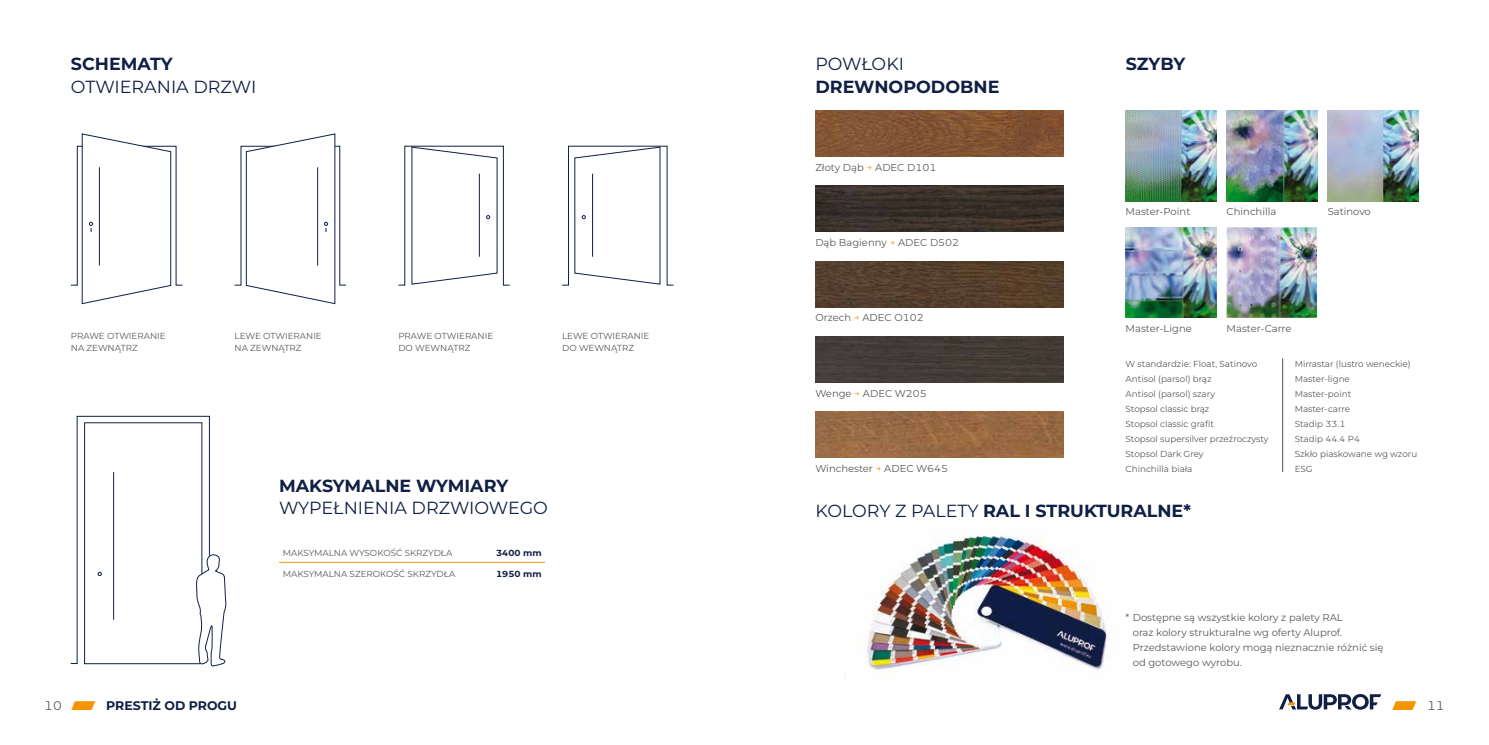
<style>
.page{position:relative;width:1489px;height:745px;background:#fff}
.page>*{position:absolute;margin:0;border:0;box-sizing:border-box;transform-origin:0 0}
.t1{font:700 17.5px "Aluprof Sans";color:#101f44}
.t2{font:17.5px "Aluprof Sans";color:#101f44}
.t3{font:700 12.5px "Aluprof Sans";color:#101f44}
.t4{font:12.5px "Aluprof Sans";color:#58585a}
.t5{font:10px/15px "Aluprof Sans";color:#58585a}
.t6{font:8.75px/15px "Aluprof Sans";color:#58585a}
.t7{font:700 8.75px "Aluprof Sans";color:#101f44}
.s1{color:#f39400}
.s2{font-weight:400}
.s3{font-weight:400;color:#58585a}
.s4{font-weight:700;color:#f39400}
</style>
<div class="page">
<img style="left:815px;top:110px;width:248px;height:46px">
<img style="left:815px;top:186px;width:248px;height:46px">
<img style="left:815px;top:261px;width:248px;height:46px">
<img style="left:815px;top:336px;width:248px;height:46px">
<img style="left:815px;top:411px;width:248px;height:46px">
<svg style="left:70px;top:133px;width:113px;height:171px"></svg>
<svg style="left:234px;top:133px;width:113px;height:171px"></svg>
<svg style="left:398px;top:145px;width:112px;height:141px"></svg>
<svg style="left:562px;top:145px;width:112px;height:141px"></svg>
<hr style="left:279px;top:561px;width:195px;height:1px;background:#f39400">
<hr style="left:474px;top:561px;width:71px;height:1px;background:#f39400">
<svg style="left:70px;top:415px;width:156px;height:252px"></svg>
<hr style="left:113px;top:472px;width:1px;height:147px;background:#101f44">
<img style="left:862px;top:535px;width:248px;height:136px">
<img style="left:1125px;top:110px;width:90px;height:91px">
<img style="left:1327px;top:110px;width:90px;height:91px">
<img style="left:1226px;top:227px;width:90px;height:90px">
<img style="left:1226px;top:110px;width:90px;height:91px">
<img style="left:1125px;top:227px;width:90px;height:90px">
<hr style="left:1282px;top:358px;width:1px;height:113px;background:#475364">
<svg style="left:1279px;top:694px;width:102px;height:15px"></svg>
<h1 class="t1" style="left:71px;top:51px;width:103px">SCHEMATY</h1>
<h1 class="t2" style="left:71px;top:74px;width:187px">OTWIERANIA DRZWI</h1>
<p class="t6" style="left:71px;top:330px;width:96px;line-height:11.2px">PRAWE OTWIERANIE<br>NA ZEWNĄTRZ</p>
<p class="t6" style="left:398px;top:330px;width:96px;line-height:11.2px">PRAWE OTWIERANIE<br>DO WEWNĄTRZ</p>
<p class="t6" style="left:562px;top:330px;width:89px;line-height:11.2px">LEWE OTWIERANIE<br>DO WEWNĄTRZ</p>
<p class="t6" style="left:234px;top:330px;width:89px;line-height:11.2px">LEWE OTWIERANIE<br>NA ZEWNĄTRZ</p>
<h1 class="t1" style="left:279px;top:472px;width:230px">MAKSYMALNE WYMIARY</h1>
<h1 class="t2" style="left:279px;top:496px;width:270px">WYPEŁNIENIA DRZWIOWEGO</h1>
<p class="t6" style="left:283px;top:544px;width:171px">MAKSYMALNA WYSOKOŚĆ SKRZYDŁA</p>
<p class="t7" style="left:496px;top:546px;width:47px">3400 mm</p>
<p class="t6" style="left:283px;top:566px;width:174px">MAKSYMALNA SZEROKOŚĆ SKRZYDŁA</p>
<p class="t7" style="left:496px;top:567px;width:47px">1950 mm</p>
<h1 class="t2" style="left:815px;top:52px;width:90px">POWŁOKI</h1>
<h1 class="t1" style="left:815px;top:74px;width:185px">DREWNOPODOBNE</h1>
<p class="t5" style="left:815px;top:159px;width:122px">Złoty Dąb <span class="s1">→</span> ADEC D101</p>
<p class="t5" style="left:815px;top:234px;width:145px">Dąb Bagienny <span class="s1">→</span> ADEC D502</p>
<p class="t5" style="left:815px;top:310px;width:110px">Orzech <span class="s1">→</span> ADEC O102</p>
<p class="t5" style="left:815px;top:385px;width:113px">Wenge <span class="s1">→</span> ADEC W205</p>
<p class="t5" style="left:815px;top:460px;width:134px">Winchester <span class="s1">→</span> ADEC W645</p>
<h1 class="t1" style="left:1125px;top:51px;width:61px">SZYBY</h1>
<p class="t5" style="left:1125px;top:204px;width:66px">Master-Point</p>
<p class="t5" style="left:1226px;top:204px;width:51px">Chinchilla</p>
<p class="t5" style="left:1327px;top:204px;width:45px">Satinovo</p>
<p class="t5" style="left:1125px;top:320px;width:68px">Master-Ligne</p>
<p class="t5" style="left:1226px;top:320px;width:66px">Master-Carre</p>
<p class="t6" style="left:1125px;top:356px;width:144px">W standardzie: Float, Satinovo<br>Antisol (parsol) brąz<br>Antisol (parsol) szary<br>Stopsol classic brąz<br>Stopsol classic grafit<br>Stopsol supersilver przeźroczysty<br>Stopsol Dark Grey<br>Chinchilla biała</p>
<p class="t6" style="left:1294px;top:356px;width:124px">Mirrastar (lustro weneckie)<br>Master-ligne<br>Master-point<br>Master-carre<br>Stadip 33.1<br>Stadip 44.4 P4<br>Szkło piaskowane wg wzoru<br>ESG</p>
<h1 class="t1" style="left:815px;top:498px;width:377px"><span class="s2">KOLORY Z PALETY</span> RAL I STRUKTURALNE*</h1>
<p class="t5" style="left:1132px;top:609px;width:252px;text-indent:-7px">* Dostępne są wszystkie kolory z palety RAL<br>oraz kolory strukturalne wg oferty Aluprof.<br>Przedstawione kolory mogą nieznacznie różnić się od gotowego wyrobu.</p>
<h2 class="t3" style="left:44px;top:695px;width:194px"><span class="s3">10</span> <span class="s1">⸠</span> PRESTIŻ OD PROGU</h2>
<h2 class="t4" style="left:1392px;top:696px;width:54px"><span class="s4">⸠</span> 11</h2>
</div>
